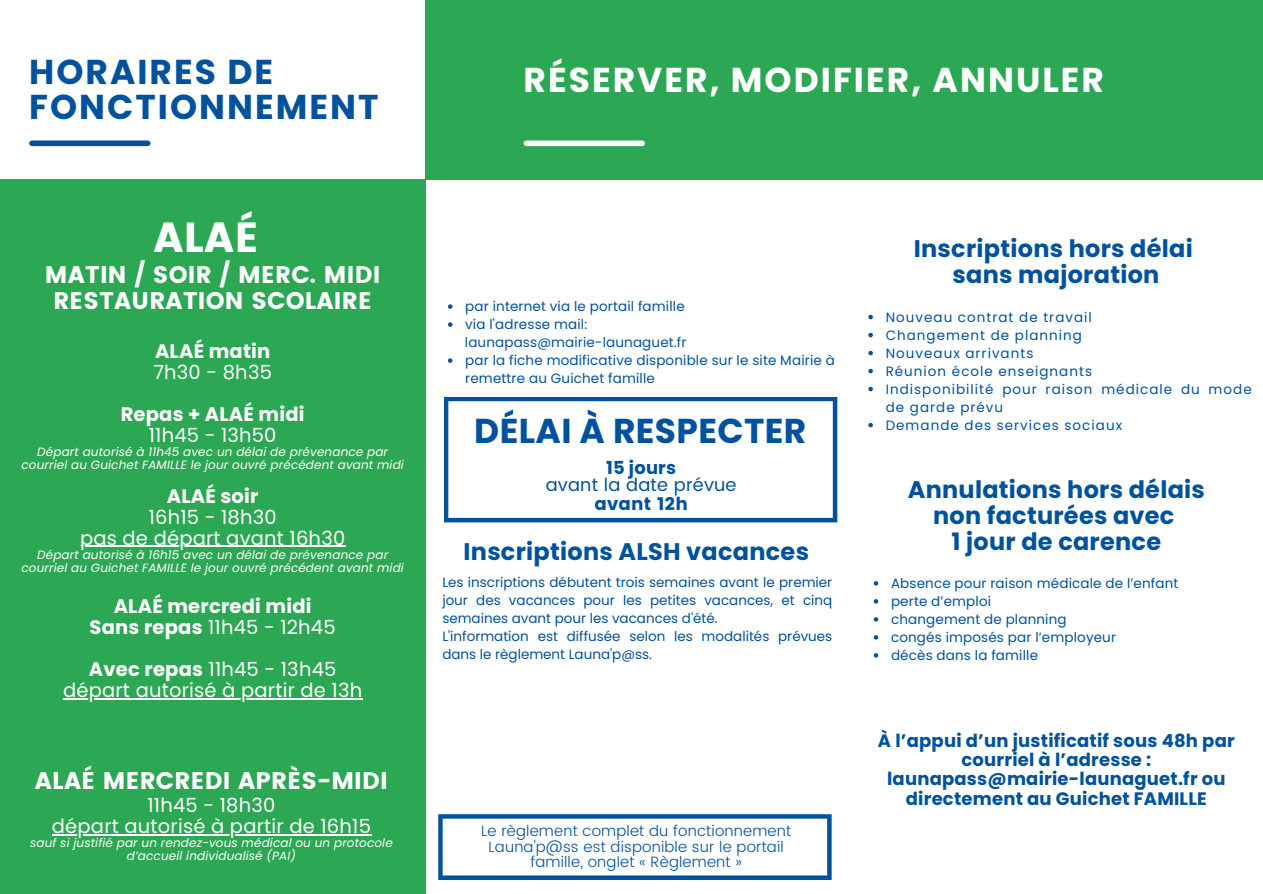
<style>
.page{position:relative;width:1263px;height:894px;background:#fff}
.page>*{position:absolute;margin:0;border:0;box-sizing:border-box;transform-origin:0 0}
.t1{font:42px "Poppins";color:#fff}
.t2{font:700 34.5px "Poppins";letter-spacing:.06em;color:#fff}
.t3{font:700 34.5px "Poppins";letter-spacing:.06em;color:#00519e}
.t4{font:700 34.5px "Poppins";letter-spacing:.01em;color:#00519e}
.t5{font:700 24px "Poppins";letter-spacing:.01em;color:#00519e}
.t6{font:24px "Poppins";letter-spacing:.01em;color:#fff}
.t7{font:19.5px "Poppins";letter-spacing:.01em;color:#fff}
.t8{font:700 19.5px "Poppins";letter-spacing:.01em;color:#fff}
.t9{font:700 18px/19px "Poppins";letter-spacing:.01em;color:#00519e;text-align:center}
.t10{font:17.85px "Poppins";letter-spacing:.01em;color:#00519e}
.t11{font:17.85px "Poppins";letter-spacing:.01em;color:#00519e}
.t12{font:700 17.85px "Poppins";letter-spacing:.01em;color:#00519e}
.t13{font:300 15px "Poppins";letter-spacing:.01em;color:#00519e}
.t14{font:13.5px/18px "Poppins";letter-spacing:.01em;color:#00519e}
.t15{font:13.5px/18px "Poppins";letter-spacing:.075em;color:#00519e}
.t16{font:italic 12px/13px "Poppins";letter-spacing:.01em;color:#fff;text-align:center}
.s1{font-weight:700}
</style>
<div class="page">
<div style="left:32px;top:140px;width:116px;height:6px;background:#00519e"></div>
<div style="left:425px;top:0;width:837px;height:179px;background:#2ca753"></div>
<div style="left:526px;top:140px;width:116px;height:6px;background:#fff"></div>
<div style="left:0;top:179px;width:425px;height:714px;background:#2ca753"></div>
<hr style="left:80px;top:546px;width:265px;height:1px;background:#fff">
<hr style="left:63px;top:697px;width:299px;height:1px;background:#fff">
<hr style="left:52px;top:833px;width:319px;height:1px;background:#fff">
<svg style="left:448px;top:304px;width:4px;height:5px"></svg>
<svg style="left:448px;top:322px;width:4px;height:5px"></svg>
<svg style="left:448px;top:358px;width:4px;height:5px"></svg>
<svg style="left:438px;top:814px;width:394px;height:65px"></svg>
<svg style="left:444px;top:397px;width:393px;height:125px"></svg>
<svg style="left:868px;top:315px;width:5px;height:4px"></svg>
<svg style="left:868px;top:333px;width:5px;height:4px"></svg>
<svg style="left:868px;top:351px;width:5px;height:4px"></svg>
<svg style="left:868px;top:369px;width:5px;height:4px"></svg>
<svg style="left:868px;top:387px;width:5px;height:4px"></svg>
<svg style="left:868px;top:422px;width:5px;height:5px"></svg>
<svg style="left:874px;top:581px;width:4px;height:4px"></svg>
<svg style="left:874px;top:599px;width:4px;height:4px"></svg>
<svg style="left:874px;top:617px;width:4px;height:4px"></svg>
<svg style="left:874px;top:635px;width:4px;height:4px"></svg>
<svg style="left:874px;top:653px;width:4px;height:4px"></svg>
<p class="t3" style="left:29px;top:47px;width:246px">HORAIRES DE</p>
<p class="t3" style="left:29px;top:82px;width:351px">FONCTIONNEMENT</p>
<p class="t1" style="left:153px;top:213px;width:107px">ALAÉ</p>
<p class="t6" style="left:45px;top:260px;width:337px">MATIN / SOIR / MERC. MIDI</p>
<p class="t6" style="left:53px;top:286px;width:320px">RESTAURATION SCOLAIRE</p>
<p class="t8" style="left:155px;top:337px;width:117px">ALAÉ matin</p>
<p class="t7" style="left:153px;top:358px;width:120px">7h30 - 8h35</p>
<p class="t8" style="left:121px;top:400px;width:185px">Repas + ALAÉ midi</p>
<p class="t7" style="left:149px;top:421px;width:129px">11h45 - 13h50</p>
<p class="t16" style="left:21px;top:445px;width:384px">Départ autorisé à 11h45 avec un délai de prévenance par courriel au Guichet FAMILLE le jour ouvré précédent avant midi</p>
<p class="t8" style="left:167px;top:482px;width:93px">ALAÉ soir</p>
<p class="t7" style="left:149px;top:503px;width:129px">16h15 - 18h30</p>
<p class="t7" style="left:80px;top:524px;width:267px">pas de départ avant 16h30</p>
<p class="t16" style="left:21px;top:548px;width:384px">Départ autorisé à 16h15 avec un délai de prévenance par courriel au Guichet FAMILLE le jour ouvré précédent avant midi</p>
<p class="t8" style="left:114px;top:592px;width:199px">ALAÉ mercredi midi</p>
<p class="t7" style="left:90px;top:613px;width:248px"><span class="s1">Sans repas</span> 11h45 - 12h45</p>
<p class="t7" style="left:89px;top:655px;width:249px"><span class="s1">Avec repas</span> 11h45 - 13h45</p>
<p class="t7" style="left:63px;top:676px;width:301px">départ autorisé à partir de 13h</p>
<p class="t6" style="left:35px;top:766px;width:354px">ALAÉ MERCREDI APRÈS-MIDI</p>
<p class="t7" style="left:148px;top:791px;width:129px">11h45 - 18h30</p>
<p class="t7" style="left:52px;top:812px;width:320px">départ autorisé à partir de 16h15</p>
<p class="t16" style="left:30px;top:836px;width:364px">sauf si justifié par un rendez-vous médical ou un protocole d’accueil individualisé (PAI)</p>
<p class="t2" style="left:524px;top:56px;width:582px">RÉSERVER, MODIFIER, ANNULER</p>
<p class="t14" style="left:465px;top:297px;width:221px">par internet via le portail famille</p>
<p class="t14" style="left:465px;top:315px;width:123px">via l'adresse mail:</p>
<p class="t14" style="left:465px;top:351px;width:371px">par la fiche modificative disponible sur le site Mairie à remettre au Guichet famille</p>
<p class="t14" style="left:465px;top:333px;width:223px">launapass@mairie-launaguet.fr</p>
<p class="t4" style="left:474px;top:406px;width:334px">DÉLAI À RESPECTER</p>
<p class="t12" style="left:606px;top:455px;width:72px">15 jours</p>
<p class="t10" style="left:546px;top:474px;width:192px">avant la date prévue</p>
<p class="t11" style="left:594px;top:493px;width:95px">avant 12h</p>
<p class="t5" style="left:464px;top:534px;width:347px">Inscriptions ALSH vacances</p>
<p class="t14" style="left:442px;top:573px;width:391px;text-align:justify">Les inscriptions débutent trois semaines avant le premier jour des vacances pour les petites vacances, et cinq semaines avant pour les vacances d'été.</p>
<p class="t14" style="left:442px;top:626px;width:391px">L'information est diffusée selon les modalités prévues dans le règlement Launa'p@ss.</p>
<p class="t13" style="left:481px;top:821px;width:311px">Le règlement complet du fonctionnement</p>
<p class="t13" style="left:489px;top:837px;width:297px">Launa'p@ss est disponible sur le portail</p>
<p class="t13" style="left:530px;top:853px;width:213px">famille, onglet « Règlement »</p>
<p class="t5" style="left:914px;top:232px;width:280px">Inscriptions hors délai</p>
<p class="t5" style="left:953px;top:258px;width:208px">sans majoration</p>
<p class="t15" style="left:886px;top:308px;width:208px">Nouveau contrat de travail</p>
<p class="t15" style="left:886px;top:326px;width:198px">Changement de planning</p>
<p class="t15" style="left:886px;top:344px;width:149px">Nouveaux arrivants</p>
<p class="t15" style="left:886px;top:362px;width:208px">Réunion école enseignants</p>
<p class="t15" style="left:886px;top:380px;width:367px">Indisponibilité pour raison médicale du mode de garde prévu</p>
<p class="t15" style="left:886px;top:416px;width:238px">Demande des services sociaux</p>
<p class="t5" style="left:908px;top:472px;width:299px">Annulations hors délais</p>
<p class="t5" style="left:933px;top:498px;width:243px">non facturées avec</p>
<p class="t5" style="left:952px;top:524px;width:211px">1 jour de carence</p>
<p class="t14" style="left:891px;top:574px;width:289px">Absence pour raison médicale de l’enfant</p>
<p class="t14" style="left:891px;top:592px;width:102px">perte d’emploi</p>
<p class="t14" style="left:891px;top:610px;width:177px">changement de planning</p>
<p class="t14" style="left:891px;top:628px;width:227px">congés imposés par l’employeur</p>
<p class="t14" style="left:891px;top:646px;width:149px">décès dans la famille</p>
<p class="t9" style="left:878px;top:731px;width:358px">À l’appui d’un justificatif sous 48h par courriel à l’adresse : launapass@mairie-launaguet.fr ou directement au Guichet FAMILLE</p>
</div>
